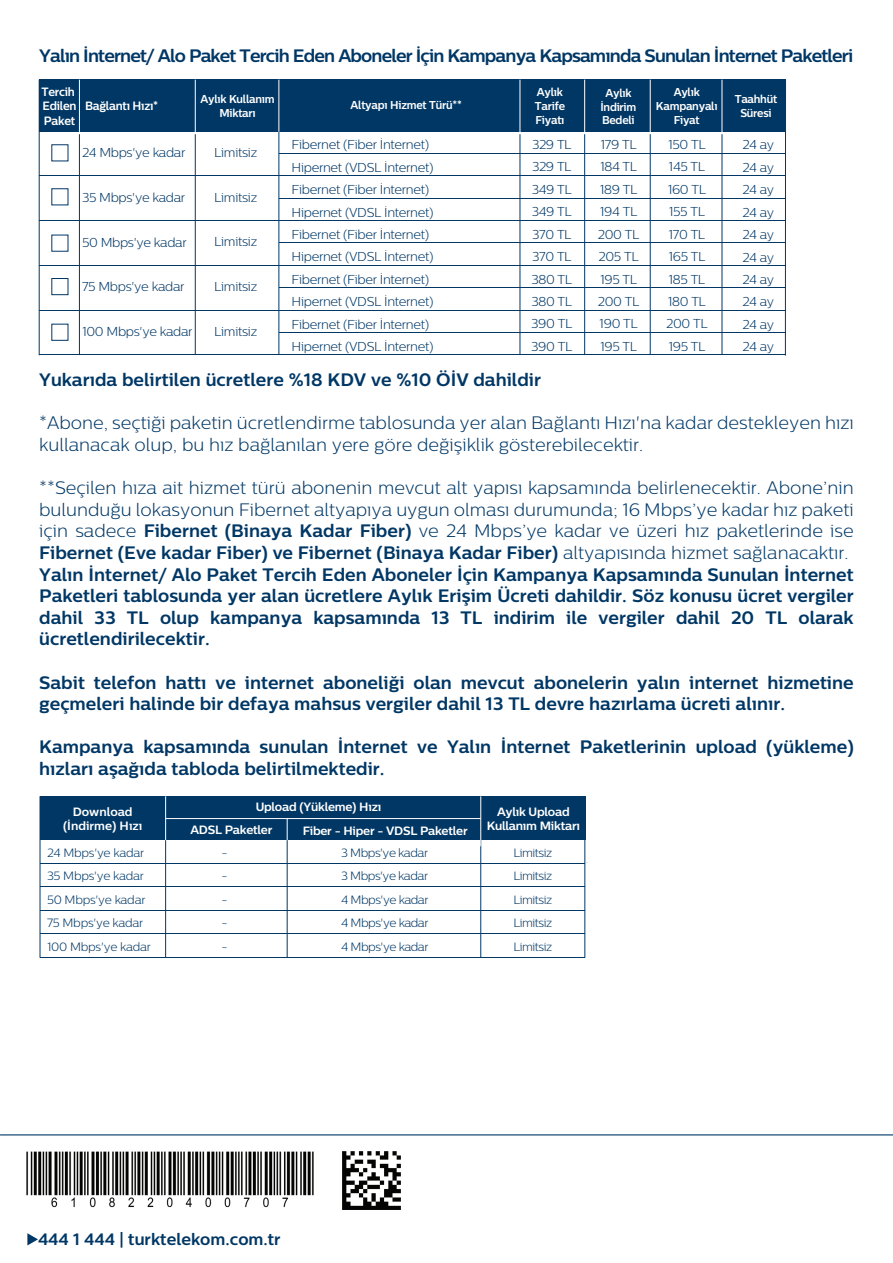
<style>
.page{position:relative;width:893px;height:1263px;background:#fff}
.page>*{position:absolute;margin:0;border:0;box-sizing:border-box;transform-origin:0 0}
.t1{font:700 18px/21.6px "Centrale Sans";color:#003765}
.t2{font:300 18px/21.6px "Centrale Sans";color:#003765}
.t3{font:700 18px "Centrale Sans";letter-spacing:-.045em;color:#003765}
.t4{font:700 16.5px "Centrale Sans";color:#003765}
.t5{font:300 12.9px/22.5px "Centrale Sans";letter-spacing:-.025em;color:#003765}
.t6{font:300 12px/23.5px "Centrale Sans";letter-spacing:-.04em;color:#003765;text-align:justify}
.t7{font:700 12px/14.4px "Centrale Sans";letter-spacing:-.02em;color:#fff;text-align:center}
.t8{font:300 12px/23.5px "Centrale Sans";letter-spacing:-.02em;color:#003765}
.t9{font:700 12px/14.4px "Centrale Sans";letter-spacing:-.02em;color:#fff;scale:.95 1}
.t10{font:700 12px/14.4px "Centrale Sans";color:#fff;text-align:center}
.t11{font:700 11.4px/13.8px "Centrale Sans";letter-spacing:-.02em;color:#fff;text-align:center;scale:.95 1}
.s1{font-weight:300}
</style>
<div class="page">
<hr style="left:0;top:1135px;width:893px;height:1px;background:#003765">
<svg style="left:27px;top:1233px;width:11px;height:12px"></svg>
<hr style="left:287px;top:796px;width:1px;height:162px;background:#003765">
<div style="left:40px;top:796px;width:545px;height:44px;background:#003765"></div>
<hr style="left:41px;top:863px;width:544px;height:1px;background:#003765">
<hr style="left:41px;top:887px;width:544px;height:1px;background:#003765">
<hr style="left:41px;top:910px;width:544px;height:1px;background:#003765">
<hr style="left:41px;top:934px;width:544px;height:1px;background:#003765">
<hr style="left:41px;top:957px;width:544px;height:1px;background:#003765">
<hr style="left:165px;top:796px;width:1px;height:162px;background:#003765">
<hr style="left:165px;top:796px;width:1px;height:44px;background:#fff">
<hr style="left:40px;top:796px;width:1px;height:162px;background:#003765">
<hr style="left:584px;top:796px;width:1px;height:162px;background:#003765">
<svg style="left:287px;top:819px;width:1px;height:21px"></svg>
<hr style="left:480px;top:796px;width:1px;height:162px;background:#003765">
<hr style="left:480px;top:796px;width:1px;height:50px;background:#fff">
<hr style="left:166px;top:818px;width:315px;height:1px;background:#fff">
<hr style="left:785px;top:80px;width:1px;height:276px;background:#003765">
<div style="left:39px;top:80px;width:746px;height:52px;background:#003765"></div>
<hr style="left:279px;top:153px;width:506px;height:1px;background:#003765">
<hr style="left:39px;top:310px;width:746px;height:1px;background:#003765">
<hr style="left:39px;top:265px;width:746px;height:1px;background:#003765">
<hr style="left:39px;top:175px;width:746px;height:1px;background:#003765">
<hr style="left:39px;top:220px;width:746px;height:1px;background:#003765">
<hr style="left:279px;top:332px;width:506px;height:1px;background:#003765">
<hr style="left:279px;top:243px;width:506px;height:1px;background:#003765">
<hr style="left:39px;top:355px;width:746px;height:1px;background:#003765">
<hr style="left:279px;top:287px;width:506px;height:1px;background:#003765">
<hr style="left:279px;top:198px;width:506px;height:1px;background:#003765">
<div style="left:51px;top:278px;width:17px;height:17px;border:1px solid #003765"></div>
<hr style="left:79px;top:80px;width:1px;height:54px;background:#fff">
<hr style="left:79px;top:134px;width:1px;height:221px;background:#003765">
<hr style="left:39px;top:80px;width:1px;height:275px;background:#003765">
<hr style="left:195px;top:80px;width:1px;height:54px;background:#fff">
<hr style="left:195px;top:134px;width:1px;height:221px;background:#003765">
<hr style="left:278px;top:80px;width:1px;height:54px;background:#fff">
<hr style="left:278px;top:132px;width:1px;height:223px;background:#003765">
<hr style="left:520px;top:80px;width:1px;height:54px;background:#fff">
<hr style="left:520px;top:134px;width:1px;height:221px;background:#003765">
<hr style="left:584px;top:80px;width:1px;height:54px;background:#fff">
<hr style="left:584px;top:134px;width:1px;height:221px;background:#003765">
<hr style="left:650px;top:80px;width:1px;height:54px;background:#fff">
<hr style="left:650px;top:134px;width:1px;height:221px;background:#003765">
<hr style="left:722px;top:80px;width:1px;height:54px;background:#fff">
<hr style="left:722px;top:134px;width:1px;height:221px;background:#003765">
<img style="left:27px;top:1152px;width:287px;height:56px">
<img style="left:343px;top:1152px;width:57px;height:57px">
<p class="t3" style="left:39px;top:45px;width:815px">Yalın İnternet/ Alo Paket Tercih Eden Aboneler İçin Kampanya Kapsamında Sunulan İnternet Paketleri</p>
<p class="t9" style="left:42px;top:84px;width:38px">Tercih<br>Edilen<br>Paket</p>
<p class="t9" style="left:85px;top:99px;width:79px">Bağlantı Hızı*</p>
<p class="t11" style="left:201px;top:92px;width:79px">Aylık Kullanım<br>Miktarı</p>
<p class="t5" style="left:82px;top:141px;width:105px">24 Mbps'ye kadar</p>
<p class="t5" style="left:82px;top:186px;width:105px">35 Mbps'ye kadar</p>
<p class="t5" style="left:82px;top:231px;width:106px">50 Mbps'ye kadar</p>
<p class="t5" style="left:82px;top:275px;width:104px">75 Mbps'ye kadar</p>
<p class="t5" style="left:82px;top:320px;width:112px">100 Mbps'ye kadar</p>
<p class="t5" style="left:214px;top:141px;width:44px">Limitsiz</p>
<p class="t5" style="left:214px;top:186px;width:44px">Limitsiz</p>
<p class="t5" style="left:214px;top:231px;width:44px">Limitsiz</p>
<p class="t5" style="left:214px;top:275px;width:44px">Limitsiz</p>
<p class="t5" style="left:214px;top:320px;width:44px">Limitsiz</p>
<p class="t11" style="left:351px;top:98px;width:119px">Altyapı Hizmet Türü**</p>
<p class="t5" style="left:292px;top:133px;width:143px">Fibernet (Fiber İnternet)<br>Hipernet (VDSL İnternet)<br>Fibernet (Fiber İnternet)<br>Hipernet (VDSL İnternet)<br>Fibernet (Fiber İnternet)<br>Hipernet (VDSL İnternet)<br>Fibernet (Fiber İnternet)<br>Hipernet (VDSL İnternet)<br>Fibernet (Fiber İnternet)<br>Hipernet (VDSL İnternet)</p>
<p class="t11" style="left:535px;top:85px;width:33px;text-align:left">Aylık<br>Tarife<br>Fiyatı</p>
<p class="t5" style="left:531px;top:133px;width:43px;text-align:justify">329 TL 329 TL 349 TL 349 TL 370 TL 370 TL 380 TL 380 TL 390 TL 390 TL</p>
<p class="t11" style="left:600px;top:86px;width:39px">Aylık<br>İndirim<br>Bedeli</p>
<p class="t11" style="left:656px;top:85px;width:66px">Aylık<br>Kampanyalı<br>Fiyat</p>
<p class="t5" style="left:598px;top:133px;width:43px">179 TL<br>184 TL<br>189 TL<br>194 TL<br>200 TL<br>205 TL<br>195 TL<br>200 TL<br>190 TL<br>195 TL</p>
<p class="t5" style="left:666px;top:133px;width:43px">150 TL<br>145 TL<br>160 TL<br>155 TL<br>170 TL<br>165 TL<br>185 TL<br>180 TL<br>200 TL<br>195 TL</p>
<p class="t11" style="left:735px;top:92px;width:46px">Taahhüt<br>Süresi</p>
<p class="t5" style="left:742px;top:133px;width:33px;text-align:justify">24 ay 24 ay 24 ay 24 ay 24 ay 24 ay 24 ay 24 ay 24 ay 24 ay</p>
<p class="t1" style="left:39px;top:369px;width:503px">Yukarıda belirtilen ücretlere %18 KDV ve %10 ÖİV dahildir</p>
<p class="t2" style="left:39px;top:412px;width:816px">*Abone, seçtiği paketin ücretlendirme tablosunda yer alan Bağlantı Hızı'na kadar destekleyen hızı kullanacak olup, bu hız bağlanılan yere göre değişiklik gösterebilecektir.</p>
<p class="t1" style="left:39px;top:477px;width:816px"><span class="s1">**Seçilen hıza ait hizmet türü abonenin mevcut alt yapısı kapsamında belirlenecektir. Abone’nin bulunduğu lokasyonun Fibernet altyapıya uygun olması durumunda; 16 Mbps’ye kadar hız paketi için sadece</span> Fibernet (Binaya Kadar Fiber) <span class="s1">ve 24 Mbps’ye kadar ve üzeri hız paketlerinde ise </span>Fibernet (Eve kadar Fiber) ve Fibernet (Binaya Kadar Fiber) <span class="s1">altyapısında hizmet sağlanacaktır.<br></span>Yalın İnternet/ Alo Paket Tercih Eden Aboneler İçin Kampanya Kapsamında Sunulan İnternet Paketleri tablosunda yer alan ücretlere Aylık Erişim Ücreti dahildir. Söz konusu ücret vergiler dahil 33 TL olup kampanya kapsamında 13 TL indirim ile vergiler dahil 20 TL olarak ücretlendirilecektir.</p>
<p class="t1" style="left:39px;top:671px;width:816px">Sabit telefon hattı ve internet aboneliği olan mevcut abonelerin yalın internet hizmetine geçmeleri halinde bir defaya mahsus vergiler dahil 13 TL devre hazırlama ücreti alınır.</p>
<p class="t1" style="left:39px;top:736px;width:816px">Kampanya kapsamında sunulan İnternet ve Yalın İnternet Paketlerinin upload (yükleme) hızları aşağıda tabloda belirtilmektedir.</p>
<p class="t10" style="left:63px;top:804px;width:81px">Download (İndirme) Hızı</p>
<p class="t7" style="left:190px;top:795px;width:192px;line-height:23px;text-align:left;text-indent:65px">Upload (Yükleme) Hızı<br>ADSL Paketler</p>
<p class="t7" style="left:303px;top:823px;width:166px">Fiber - Hiper - VDSL Paketler</p>
<p class="t7" style="left:487px;top:804px;width:95px">Aylık Upload<br>Kullanım Miktarı</p>
<p class="t8" style="left:47px;top:840px;width:105px">24 Mbps'ye kadar<br>35 Mbps'ye kadar<br>50 Mbps'ye kadar<br>75 Mbps'ye kadar<br>100 Mbps'ye kadar</p>
<p class="t6" style="left:222px;top:840px;width:8px">- - - - -</p>
<p class="t6" style="left:513px;top:840px;width:40px">Limitsiz Limitsiz Limitsiz Limitsiz Limitsiz</p>
<p class="t6" style="left:341px;top:840px;width:89px">3 Mbps'ye kadar 3 Mbps'ye kadar 4 Mbps'ye kadar 4 Mbps'ye kadar 4 Mbps'ye kadar</p>
<p class="t4" style="left:38px;top:1229px;width:244px">444 1 444 | turktelekom.com.tr</p>
</div>
